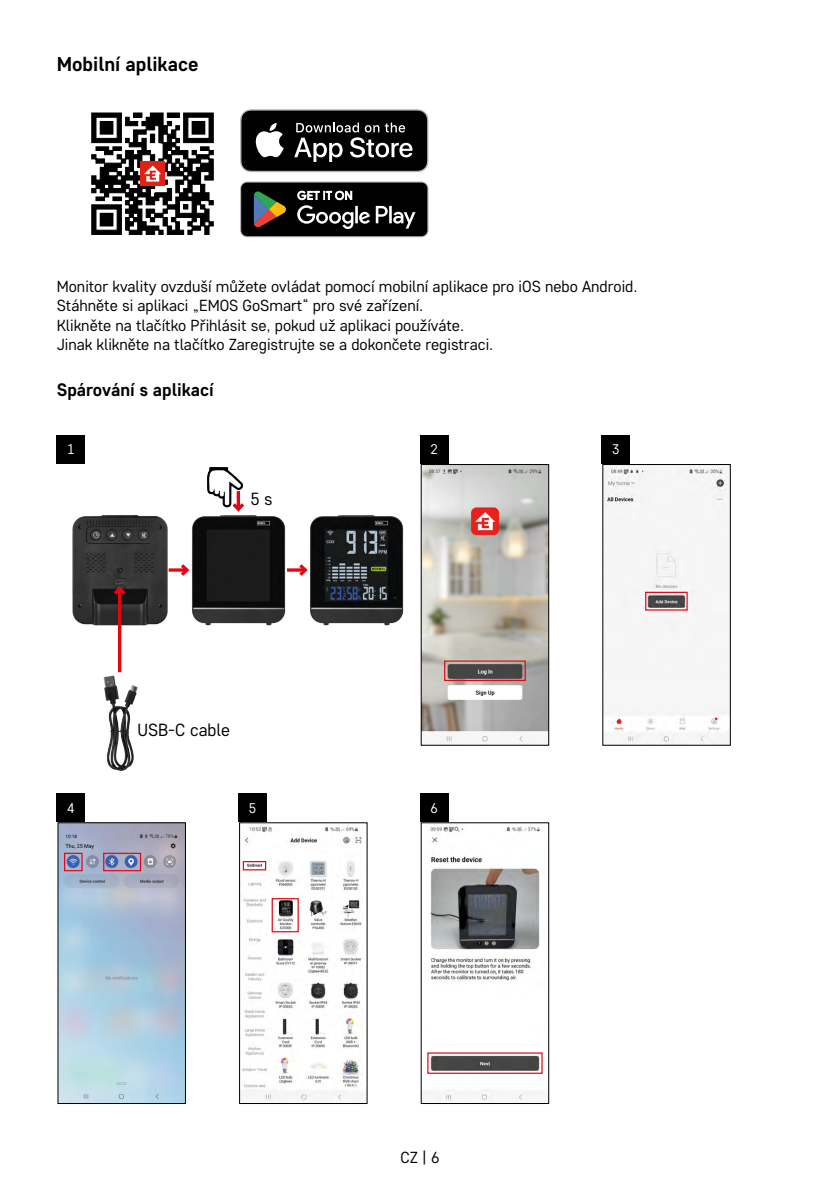
<style>
.page{position:relative;width:840px;height:1191px;background:#fff}
.page>*{position:absolute;margin:0;border:0;box-sizing:border-box;transform-origin:0 0}
.t1{font:700 20px "Core Sans D55";color:#000}
.t2{font:700 18px "Core Sans D55";color:#000}
.t3{font:17.6px "Core Sans D35";color:#000}
.t4{font:16px/19.2px "Core Sans D35";color:#000}
.t5{font:14px "Core Sans D35";color:#fff}
</style>
<div class="page">
<svg style="left:91px;top:112px;width:123px;height:123px"></svg>
<svg style="left:240px;top:109px;width:188px;height:63px;background:#323232"></svg>
<svg style="left:240px;top:181px;width:188px;height:56px"></svg>
<div style="left:241px;top:183px;width:186px;height:53px;background:#000;border-radius:6px"></div>
<svg style="left:254px;top:191px;width:32px;height:36px"></svg>
<svg style="left:297px;top:191px;width:118px;height:38px"></svg>
<div style="left:57px;top:435px;width:28px;height:28px;background:#000"></div>
<div style="left:420px;top:435px;width:28px;height:28px;background:#000"></div>
<div style="left:601px;top:435px;width:28px;height:28px;background:#000"></div>
<img style="left:192px;top:515px;width:103px;height:111px">
<img style="left:310px;top:515px;width:94px;height:111px">
<img style="left:72px;top:515px;width:105px;height:113px">
<img style="left:103px;top:672px;width:35px;height:99px">
<hr style="left:118px;top:588px;width:3px;height:84px;background:#e30613">
<svg style="left:110px;top:583px;width:19px;height:15px"></svg>
<hr style="left:168px;top:568px;width:19px;height:3px;background:#e30613">
<svg style="left:177px;top:564px;width:13px;height:12px"></svg>
<hr style="left:287px;top:568px;width:18px;height:3px;background:#e30613">
<svg style="left:295px;top:564px;width:13px;height:12px"></svg>
<svg style="left:207px;top:467px;width:37px;height:45px"></svg>
<img style="left:423px;top:466px;width:123px;height:277px">
<div style="left:444px;top:660px;width:81px;height:21px;border:1px solid #e30613"></div>
<img style="left:604px;top:466px;width:124px;height:277px">
<div style="left:644px;top:592px;width:43px;height:18px;border:1px solid #e30613"></div>
<div style="left:57px;top:793px;width:28px;height:28px;background:#000"></div>
<div style="left:238px;top:793px;width:28px;height:28px;background:#000"></div>
<div style="left:420px;top:793px;width:28px;height:28px;background:#000"></div>
<img style="left:60px;top:824px;width:123px;height:277px">
<div style="left:64px;top:852px;width:19px;height:19px;border:1px solid #e30613"></div>
<div style="left:103px;top:852px;width:38px;height:19px;border:1px solid #e30613"></div>
<img style="left:242px;top:826px;width:121px;height:275px">
<div style="left:239px;top:822px;width:128px;height:281px;border:1px solid #000"></div>
<div style="left:243px;top:861px;width:23px;height:9px;border:1px solid #e30613"></div>
<div style="left:271px;top:898px;width:27px;height:34px;border:1px solid #e30613"></div>
<img style="left:425px;top:826px;width:120px;height:275px">
<p class="t1" style="left:57px;top:51px;width:143px">Mobilní aplikace</p>
<p class="t4" style="left:57px;top:276px;width:582px">Monitor kvality ovzduší můžete ovládat pomocí mobilní aplikace pro iOS nebo Android.<br>Stáhněte si aplikaci „EMOS GoSmart“ pro své zařízení.<br>Klikněte na tlačítko Přihlásit se, pokud už aplikaci používáte.<br>Jinak klikněte na tlačítko Zaregistrujte se a dokončete registraci.</p>
<p class="t2" style="left:57px;top:378px;width:158px">Spárování s aplikací</p>
<p class="t5" style="left:67px;top:440px;width:9px">1</p>
<p class="t5" style="left:430px;top:440px;width:9px">2</p>
<p class="t5" style="left:611px;top:440px;width:9px">3</p>
<p class="t3" style="left:250px;top:487px;width:24px">5 s</p>
<p class="t3" style="left:137px;top:718px;width:94px">USB-C cable</p>
<p class="t5" style="left:67px;top:798px;width:9px">4</p>
<p class="t5" style="left:249px;top:798px;width:9px">5</p>
<p class="t5" style="left:430px;top:798px;width:9px">6</p>
<p class="t4" style="left:400px;top:1147px;width:40px">CZ | 6</p>
</div>
